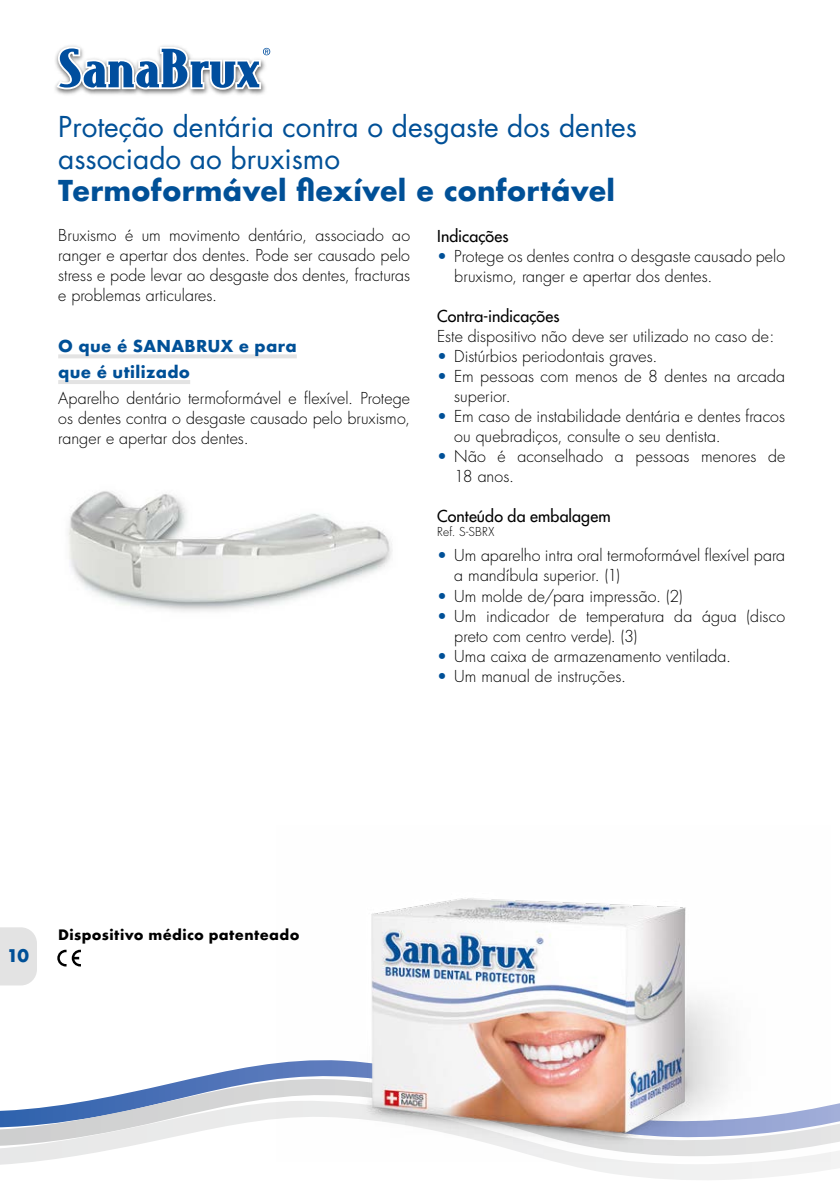
<style>
.page{position:relative;width:840px;height:1191px;background:#fff}
.page>*{position:absolute;margin:0;border:0;box-sizing:border-box;transform-origin:0 0}
.t1{font:900 50px "Bodega Serif";letter-spacing:.01em;color:#004e9e;scale:1.25 1}
.t2{font:28px/32px "Futura LT";color:#005097}
.t3{font:700 28px "Futura";color:#005097}
.t4{font:700 17px "Futura";color:#005097}
.t5{font:300 16px/20px "Futura LT";letter-spacing:.005em;color:#000}
.t6{font:16px "Futura LT";letter-spacing:.005em;color:#000}
.t7{font:700 16px "Futura";letter-spacing:.025em;color:#005097}
.t8{font:700 14px "Futura";letter-spacing:.03em;color:#000}
.t9{font:300 12px "Futura LT";letter-spacing:.01em;color:#000}
.s1{font-family:"Bodega Serif Black Oldstyle";font-weight:400}
.s2{color:#005097}
</style>
<div class="page">
<svg style="left:118px;top:1069px;width:159px;height:26px"></svg>
<svg style="left:0;top:1095px;width:839px;height:85px"></svg>
<img style="left:277px;top:898px;width:553px;height:263px">
<svg style="left:57px;top:949px;width:9px;height:17px"></svg>
<svg style="left:72px;top:949px;width:9px;height:17px"></svg>
<img style="left:68px;top:491px;width:325px;height:121px">
<hr style="left:58px;top:354px;width:238px;height:4px;background:#e3e3e3">
<hr style="left:58px;top:380px;width:132px;height:4px;background:#e3e3e3">
<div style="left:0;top:927px;width:37px;height:58px;background:#e3e3e3"></div>
<img style="left:57px;top:92px;width:207px;height:3px">
<svg style="left:55px;top:45px;width:215px;height:47px"></svg>
<p class="t1" style="left:58px;top:36px;width:162px">Sana<span class="s1">B</span>rux</p>
<p class="t2" style="left:58px;top:111px;width:580px">Proteção dentária contra o desgaste dos dentes associado ao bruxismo</p>
<p class="t3" style="left:58px;top:170px;width:558px">Termoformável flexível e confortável</p>
<p class="t5" style="left:58px;top:226px;width:353px;text-align:justify">Bruxismo é um movimento dentário, associado ao ranger e apertar dos dentes. Pode ser causado pelo stress e pode levar ao desgaste dos dentes, fracturas e problemas articulares.</p>
<p class="t7" style="left:58px;top:335px;width:240px">O que é SANABRUX e para</p>
<p class="t7" style="left:58px;top:360px;width:133px">que é utilizado</p>
<p class="t5" style="left:58px;top:388px;width:353px;text-align:justify">Aparelho dentário termoformável e flexível. Protege os dentes contra o desgaste causado pelo bruxismo, ranger e apertar dos dentes.</p>
<p class="t6" style="left:437px;top:225px;width:73px">Indicações</p>
<p class="t5" style="left:454px;top:246px;width:332px;text-indent:-17px"><span class="s2">•</span> Protege os dentes contra o desgaste causado pelo bruxismo, ranger e apertar dos dentes.</p>
<p class="t6" style="left:437px;top:305px;width:124px">Contra-indicações</p>
<p class="t5" style="left:437px;top:326px;width:338px">Este dispositivo não deve ser utilizado no caso de:</p>
<p class="t5" style="left:437px;top:346px;width:222px"><span class="s2">•</span> Distúrbios periodontais graves.</p>
<p class="t5" style="left:454px;top:366px;width:332px;text-indent:-17px"><span class="s2">•</span> Em pessoas com menos de 8 dentes na arcada superior.</p>
<p class="t5" style="left:454px;top:406px;width:332px;text-indent:-17px"><span class="s2">•</span> Em caso de instabilidade dentária e dentes fracos ou quebradiços, consulte o seu dentista.</p>
<p class="t5" style="left:454px;top:446px;width:332px;text-indent:-17px"><span class="s2">•</span> Não é aconselhado a pessoas menores de<br>18 anos.</p>
<p class="t6" style="left:437px;top:505px;width:175px">Conteúdo da embalagem</p>
<p class="t9" style="left:437px;top:524px;width:59px">Ref. S-SBRX</p>
<p class="t5" style="left:454px;top:546px;width:332px;text-indent:-17px"><span class="s2">•</span> Um aparelho intra oral termoformável flexível para a mandíbula superior. (1)</p>
<p class="t5" style="left:437px;top:586px;width:246px"><span class="s2">•</span> Um molde de/para impressão. (2)</p>
<p class="t5" style="left:454px;top:606px;width:332px;text-indent:-17px"><span class="s2">•</span> Um indicador de temperatura da água (disco preto com centro verde). (3)</p>
<p class="t5" style="left:437px;top:646px;width:295px"><span class="s2">•</span> Uma caixa de armazenamento ventilada.</p>
<p class="t5" style="left:437px;top:666px;width:190px"><span class="s2">•</span> Um manual de instruções.</p>
<p class="t4" style="left:7px;top:943px;width:24px">10</p>
<p class="t8" style="left:58px;top:925px;width:242px">Dispositivo médico patenteado</p>
</div>
